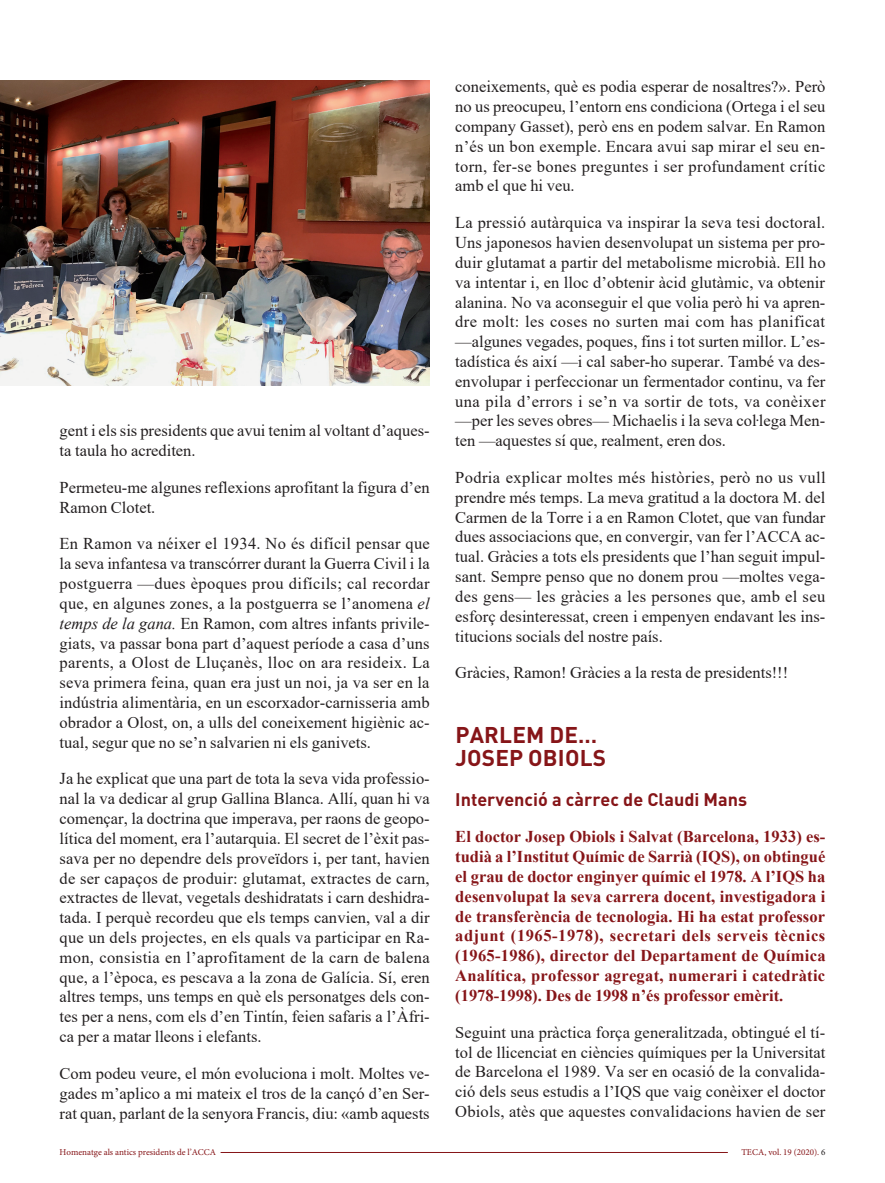
<style>
.page{position:relative;width:885px;height:1183px;background:#fff}
.page>*{position:absolute;margin:0;border:0;box-sizing:border-box;transform-origin:0 0}
.L1{font:700 22.5px/22.5px "DIN Pro";letter-spacing:.01em;color:#861518}
.L2-redonda{font:700 18px "DIN Pro";color:#861518}
.Z{font:16.5px/19.8px "Times New Roman";color:#231f20;text-align:justify}
.Z-color{font:700 16.5px/19.8px "Times New Roman";color:#861518;text-align:justify}
.t1{font:9px "Minion Pro";color:#861518}
.s1{font-style:italic}
.s2{color:#231f20}
</style>
<div class="page">
<img style="left:0;top:81px;width:429px;height:304px">
<hr style="left:220px;top:1151px;width:507px;height:1px;background:#861518">
<p class="Z" style="left:60px;top:420px;width:371px">gent i els sis presidents que avui tenim al voltant d’aques&shy;ta taula ho acrediten.</p>
<p class="Z" style="left:60px;top:477px;width:371px">Permeteu-me algunes reflexions aprofitant la figura d’en<br>Ramon Clotet.</p>
<p class="Z" style="left:60px;top:533px;width:372px">En Ramon va néixer el 1934. No és difícil pensar que la seva infantesa va transcórrer durant la Guerra Civil i la postguerra —dues èpoques prou difícils; cal recordar que, en algunes zones, a la postguerra se l’anomena <span class="s1">el temps de la gana.</span> En Ramon, com altres infants privile&shy;giats, va passar bona part d’aquest període a casa d’uns parents, a Olost de Lluçanès, lloc on ara resideix. La seva primera feina, quan era just un noi, ja va ser en la indústria alimentària, en un escorxador-carnisseria amb obrador a Olost, on, a ulls del coneixement higiènic ac&shy;tual, segur que no se’n salvarien ni els ganivets.</p>
<p class="Z" style="left:60px;top:768px;width:372px">Ja he explicat que una part de tota la seva vida professio&shy;nal la va dedicar al grup Gallina Blanca. Allí, quan hi va començar, la doctrina que imperava, per raons de geopo&shy;lítica del moment, era l’autarquia. El secret de l’èxit pas&shy;sava per no dependre dels proveïdors i, per tant, havien de ser capaços de produir: glutamat, extractes de carn, extractes de llevat, vegetals deshidratats i carn deshidra&shy;tada. I perquè recordeu que els temps canvien, val a dir que un dels projectes, en els quals va participar en Ra&shy;mon, consistia en l’aprofitament de la carn de balena que, a l’època, es pescava a la zona de Galícia. Sí, eren altres temps, uns temps en què els personatges dels con&shy;tes per a nens, com els d’en Tintín, feien safaris a l’Àfri&shy;ca per a matar lleons i elefants.</p>
<p class="Z" style="left:60px;top:1062px;width:371px">Com podeu veure, el món evoluciona i molt. Moltes ve&shy;gades m’aplico a mi mateix el tros de la cançó d’en Ser&shy;rat quan, parlant de la senyora Francis, diu: «amb aquests</p>
<p class="Z" style="left:455px;top:76px;width:372px">coneixements, què es podia esperar de nosaltres?». Però no us preocupeu, l’entorn ens condiciona (Ortega i el seu company Gasset), però ens en podem salvar. En Ramon n’és un bon exemple. Encara avui sap mirar el seu en&shy;torn, fer-se bones preguntes i ser profundament crític amb el que hi veu.</p>
<p class="Z" style="left:455px;top:212px;width:372px">La pressió autàrquica va inspirar la seva tesi doctoral.<br>Uns japonesos havien desenvolupat un sistema per pro&shy;duir glutamat a partir del metabolisme microbià. Ell ho va intentar i, en lloc d’obtenir àcid glutàmic, va obtenir alanina. No va aconseguir el que volia però hi va apren&shy;dre molt: les coses no surten mai com has planificat —algunes vegades, poques, fins i tot surten millor. L’es&shy;tadística és així —i cal saber-ho superar. També va des&shy;envolupar i perfeccionar un fermentador continu, va fer una pila d’errors i se’n va sortir de tots, va conèixer —per les seves obres— Michaelis i la seva col·lega Men&shy;ten —aquestes sí que, realment, eren dos.</p>
<p class="Z" style="left:455px;top:467px;width:372px">Podria explicar moltes més històries, però no us vull prendre més temps. La meva gratitud a la doctora M. del Carmen de la Torre i a en Ramon Clotet, que van fundar dues associacions que, en convergir, van fer l’ACCA ac&shy;tual. Gràcies a tots els presidents que l’han seguit impul&shy;sant. Sempre penso que no donem prou —moltes vega&shy;des gens— les gràcies a les persones que, amb el seu esforç desinteressat, creen i empenyen endavant les ins&shy;titucions socials del nostre país.</p>
<p class="Z" style="left:455px;top:662px;width:334px">Gràcies, Ramon! Gràcies a la resta de presidents!!!</p>
<p class="L1" style="left:455px;top:723px;width:152px">PARLEM DE…<br>JOSEP OBIOLS</p>
<p class="L2-redonda" style="left:455px;top:786px;width:293px">Intervenció a càrrec de Claudi Mans</p>
<p class="Z-color" style="left:455px;top:826px;width:372px">El doctor Josep Obiols i Salvat (Barcelona, 1933) es&shy;tudià a l’Institut Químic de Sarrià (IQS), on obtingué el grau de doctor enginyer químic el 1978. A l’IQS ha desenvolupat la seva carrera docent, investigadora i de transferència de tecnologia. Hi ha estat professor adjunt (1965-1978), secretari dels serveis tècnics (1965-1986), director del Departament de Química Analítica, professor agregat, numerari i catedràtic (1978-1998). Des de 1998 n’és professor emèrit.</p>
<p class="Z" style="left:455px;top:1021px;width:372px">Seguint una pràctica força generalitzada, obtingué el tí&shy;tol de llicenciat en ciències químiques per la Universitat de Barcelona el 1989. Va ser en ocasió de la convalida&shy;ció dels seus estudis a l’IQS que vaig conèixer el doctor Obiols, atès que aquestes convalidacions havien de ser</p>
<p class="t1" style="left:60px;top:1145px;width:158px">Homenatge als antics presidents de l’ACCA</p>
<p class="t1" style="left:741px;top:1145px;width:85px">TECA, vol. 19 (2020). <span class="s2">6</span></p>
</div>
